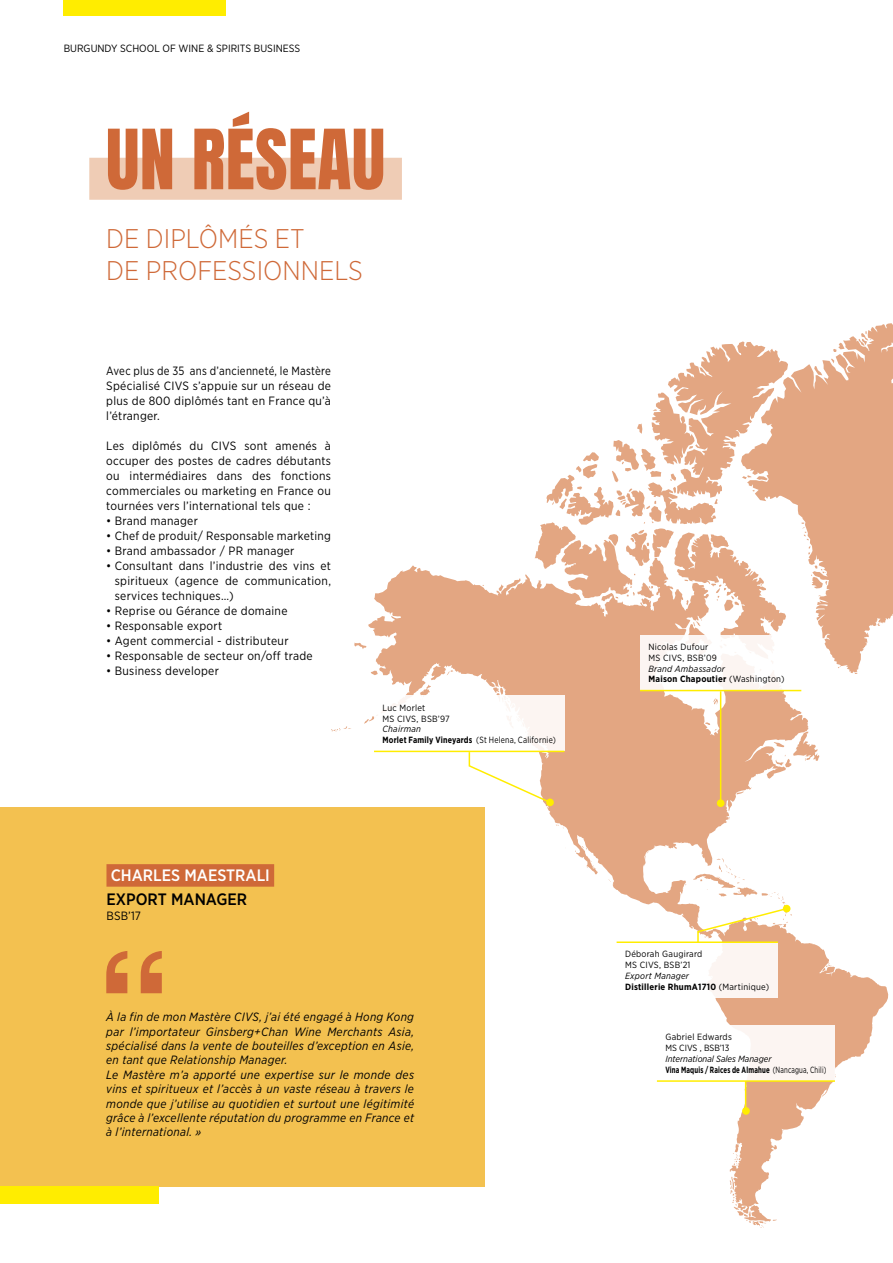
<style>
.page{position:relative;width:893px;height:1263px;background:#fff}
.page>*{position:absolute;margin:0;border:0;box-sizing:border-box;transform-origin:0 0}
.t1{font:70.5px "Anton";letter-spacing:.005em;color:#cf6938}
.t2{font:300 27px/32.4px "Gotham Narrow";color:#cf6938}
.t3{font:500 16.5px "Gotham Narrow";color:#fff}
.t4{font:500 16.5px "Gotham Narrow";color:#000}
.t5{font:12px/15px "Gotham Narrow";letter-spacing:.025em;color:#000;text-align:justify}
.t6{font:italic 12px/14.4px "Gotham Narrow";letter-spacing:.025em;color:#000}
.t7{font:12px/15px "Gotham Narrow";letter-spacing:.025em;color:#000;text-align:justify;scale:.94 1}
.t8{font:10.5px "Gotham Narrow";color:#000}
.t9{font:9px/10.8px "Gotham Narrow";letter-spacing:.025em;color:#000}
.t10{font:700 9px/10.8px "Gotham Narrow";letter-spacing:.025em;color:#000}
.t11{font:700 9px/10.8px "Gotham Narrow";letter-spacing:.025em;color:#000;scale:.77 1}
.t12{font:700 9px/10.8px "Gotham Narrow";letter-spacing:.025em;color:#000;scale:.9 1}
.s1{font-weight:400;font-style:italic}
.s2{font-weight:400}
</style>
<div class="page">
<div style="left:64px;top:0;width:162px;height:16px;background:#ffed00"></div>
<div style="left:89px;top:158px;width:313px;height:42px;background:#efccb5"></div>
<div style="left:0;top:807px;width:485px;height:379px;background:#f3c150"></div>
<svg style="left:106px;top:951px;width:56px;height:42px"></svg>
<div style="left:0;top:1186px;width:159px;height:17px;background:#ffed00"></div>
<svg style="left:331px;top:323px;width:562px;height:905px"></svg>
<hr style="left:745px;top:1081px;width:1px;height:30px;background:#ffed00">
<div style="left:657px;top:1025px;width:178px;height:55px;background:linear-gradient(to right,#fff,#fbf3ef)"></div>
<hr style="left:657px;top:1080px;width:178px;height:2px;background:#ffed00">
<div style="left:742px;top:1107px;width:8px;height:8px;background:#ffed00;border-radius:50%"></div>
<div style="left:783px;top:905px;width:7px;height:7px;background:#ffed00;border-radius:50%"></div>
<div style="left:717px;top:799px;width:7px;height:8px;background:#ffed00;border-radius:50%"></div>
<div style="left:546px;top:798px;width:8px;height:8px;background:#ffed00;border-radius:50%"></div>
<hr style="left:720px;top:691px;width:1px;height:112px;background:#ffed00">
<svg style="left:696px;top:907px;width:92px;height:37px"></svg>
<svg style="left:468px;top:752px;width:84px;height:52px"></svg>
<div style="left:640px;top:635px;width:161px;height:55px;background:linear-gradient(to right,#fdfaf8,#fefdfc)"></div>
<div style="left:617px;top:942px;width:161px;height:55px;background:linear-gradient(to right,#fff,#fcf4f0)"></div>
<div style="left:374px;top:696px;width:190px;height:55px;background:linear-gradient(to right,#fff,#fdf8f6)"></div>
<hr style="left:640px;top:690px;width:161px;height:1px;background:#ffed00">
<hr style="left:617px;top:941px;width:161px;height:2px;background:#ffed00">
<hr style="left:374px;top:751px;width:190px;height:1px;background:#ffed00">
<div style="left:106px;top:864px;width:168px;height:23px;background:#cf6938"></div>
<p class="t8" style="left:64px;top:42px;width:238px">BURGUNDY SCHOOL OF WINE &amp; SPIRITS BUSINESS</p>
<h1 class="t1" style="left:106px;top:124px;width:281px">UN RÉSEAU</h1>
<h2 class="t2" style="left:106px;top:222px;width:258px">DE DIPLÔMÉS ET<br>DE PROFESSIONNELS</h2>
<p class="t7" style="left:106px;top:363px;width:241px">Avec plus de 35 ans d’ancienneté, le Mastère Spécialisé CIVS s’appuie sur un réseau de plus de 800 diplômés tant en France qu’à l’étranger.</p>
<p class="t5" style="left:106px;top:438px;width:226px">Les diplômés du CIVS sont amenés à occuper des postes de cadres débutants ou intermédiaires dans des fonctions commerciales ou marketing en France ou tournées vers l’international tels que :</p>
<p class="t5" style="left:106px;top:513px;width:93px">• Brand manager</p>
<p class="t5" style="left:106px;top:528px;width:226px">• Chef de produit/ Responsable marketing</p>
<p class="t5" style="left:106px;top:543px;width:190px">• Brand ambassador / PR manager</p>
<p class="t5" style="left:115px;top:558px;width:218px;text-indent:-9px">• Consultant dans l’industrie des vins et spiritueux (agence de communication, services techniques…)</p>
<p class="t5" style="left:106px;top:603px;width:183px">• Reprise ou Gérance de domaine</p>
<p class="t5" style="left:106px;top:618px;width:117px">• Responsable export</p>
<p class="t5" style="left:106px;top:633px;width:184px">• Agent commercial - distributeur</p>
<p class="t5" style="left:106px;top:648px;width:208px">• Responsable de secteur on/off trade</p>
<p class="t5" style="left:106px;top:663px;width:114px">• Business developer</p>
<h3 class="t3" style="left:111px;top:865px;width:161px">CHARLES MAESTRALI</h3>
<h3 class="t4" style="left:106px;top:889px;width:142px">EXPORT MANAGER</h3>
<p class="t5" style="left:106px;top:908px;width:36px">BSB’17</p>
<p class="t9" style="left:382px;top:702px;width:69px">Luc Morlet<br>MS CIVS, BSB’97</p>
<p class="t12" style="left:382px;top:724px;width:194px"><span class="s1">Chairman<br></span>Morlet Family Vineyards <span class="s2">(St Helena, Californie)</span></p>
<p class="t6" style="left:106px;top:1009px;width:309px">À la fin de mon Mastère CIVS, j’ai été engagé à Hong Kong par l’importateur Ginsberg+Chan Wine Merchants Asia, spécialisé dans la vente de bouteilles d’exception en Asie, en tant que Relationship Manager.<br>Le Mastère m’a apporté une expertise sur le monde des vins et spiritueux et l’accès à un vaste réseau à travers le monde que j’utilise au quotidien et surtout une légitimité grâce à l’excellente réputation du programme en France et à l’international. »</p>
<p class="t9" style="left:648px;top:641px;width:70px">Nicolas Dufour<br>MS CIVS, BSB’09</p>
<p class="t10" style="left:648px;top:663px;width:138px"><span class="s1">Brand Ambassador<br></span>Maison Chapoutier <span class="s2">(Washington)</span></p>
<p class="t9" style="left:625px;top:948px;width:79px">Déborah Gaugirard<br>MS CIVS, BSB’21</p>
<p class="t10" style="left:625px;top:970px;width:146px"><span class="s1">Export Manager<br></span>Distillerie RhumA1710 <span class="s2">(Martinique)</span></p>
<p class="t9" style="left:665px;top:1031px;width:68px">Gabriel Edwards<br>MS CIVS , BSB’13</p>
<p class="t11" style="left:665px;top:1053px;width:211px"><span class="s1">International Sales Manager<br></span>Vina Maquis / Raices de Almahue <span class="s2">(Nancagua, Chili)</span></p>
</div>
